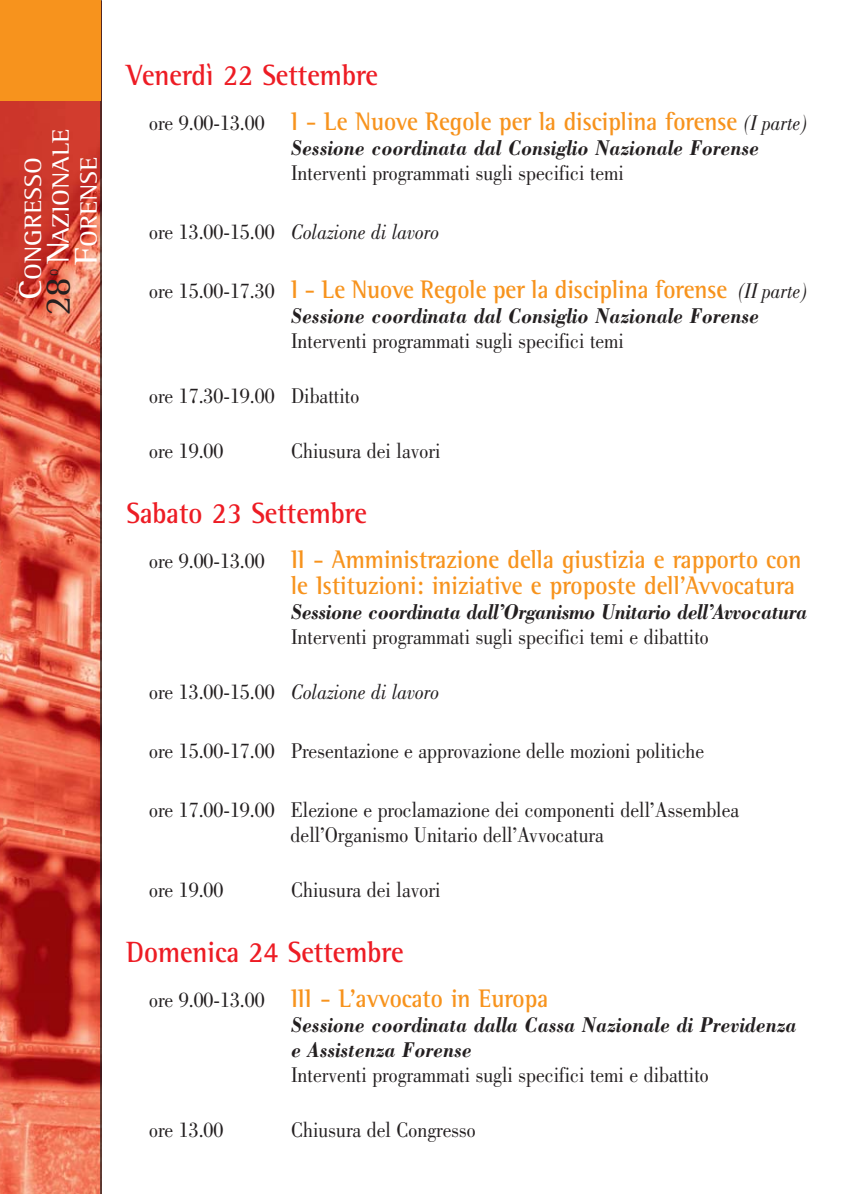
<style>
.page{position:relative;width:853px;height:1194px;background:#fff}
.page>*{position:absolute;margin:0;border:0;box-sizing:border-box;transform-origin:0 0}
.t1{font:37px "Rotis Semi Serif";color:#231f20;scale:1.04 1}
.t2{font:700 30px "Rotis Semi Serif";color:#ed1c24;scale:.9 1}
.t3{font:700 26px/25px "Rotis Semi Serif";color:#f7931d;text-align:right;scale:.9 1}
.t4{font:24.2px/27.6px "Rotis Semi Serif";color:#fff;scale:1.1 1}
.t5{font:22px/25px "Bodoni";color:#231f20;text-align:center;scale:.9 1}
.t6{font:italic 700 22px/25px "Bodoni";color:#231f20;scale:.9 1}
.t7{font:italic 22px "Bodoni";color:#231f20;scale:.9 1}
.t8{font:italic 700 22px "Bodoni";letter-spacing:-.02em;color:#231f20;scale:.9 1}
.t9{font:11.6px "Rotis Semi Serif";color:#231f20}
.s1{font-size:32.4px}
.s2{font-family:"Bodoni";font-weight:400;font-size:22px;color:#231f20}
.s3{font-family:"Bodoni";font-weight:400;font-style:italic;font-size:22px;color:#231f20}
.s4{font-style:normal}
</style>
<div class="page">
<svg style="left:0;top:0;width:102px;height:1193px;background:#db5a3e"></svg>
<p class="t4" style="left:22px;top:265px;width:125px;text-indent:-35px;rotate:-90deg"><span class="s1">C</span>ONGRESSO<br><span class="s1">N</span>AZIONALE<br><span class="s1">F</span>ORENSE</p>
<p class="t9" style="left:50px;top:276px;width:9px;rotate:-90deg">O</p>
<h1 class="t1" style="left:44px;top:316px;width:39px;rotate:-90deg">28</h1>
<h2 class="t2" style="left:126px;top:64px;width:281px">Venerdì 22 Settembre</h2>
<p class="t3" style="left:149px;top:111px;width:732px"><span class="s2">ore 9.00-13.00</span> I - Le Nuove Regole per la disciplina forense <span class="s3">(I parte)</span></p>
<p class="t6" style="left:291px;top:137px;width:521px">Sessione coordinata dal Consiglio Nazionale Forense</p>
<p class="t5" style="left:291px;top:162px;width:371px">Interventi programmati sugli specifici temi</p>
<p class="t7" style="left:149px;top:224px;width:324px"><span class="s4">ore 13.00-15.00</span> Colazione di lavoro</p>
<p class="t3" style="left:149px;top:279px;width:732px"><span class="s2">ore 15.00-17.30</span> I - Le Nuove Regole per la disciplina forense <span class="s3">(II parte)</span></p>
<p class="t6" style="left:291px;top:305px;width:521px">Sessione coordinata dal Consiglio Nazionale Forense</p>
<p class="t5" style="left:291px;top:330px;width:371px">Interventi programmati sugli specifici temi</p>
<p class="t5" style="left:149px;top:385px;width:235px">ore 17.30-19.00 Dibattito</p>
<p class="t5" style="left:149px;top:440px;width:84px">ore 19.00</p>
<p class="t5" style="left:291px;top:440px;width:168px">Chiusura dei lavori</p>
<h2 class="t2" style="left:126px;top:502px;width:269px">Sabato 23 Settembre</h2>
<p class="t3" style="left:149px;top:549px;width:726px"><span class="s2">ore 9.00-13.00</span> II - Amministrazione della giustizia e rapporto con le Istituzioni: iniziative e proposte dell’Avvocatura</p>
<p class="t8" style="left:291px;top:603px;width:575px">Sessione coordinata dall’Organismo Unitario dell’Avvocatura</p>
<p class="t5" style="left:291px;top:625px;width:465px">Interventi programmati sugli specifici temi e dibattito</p>
<p class="t7" style="left:149px;top:683px;width:324px"><span class="s4">ore 13.00-15.00</span> Colazione di lavoro</p>
<p class="t5" style="left:149px;top:739px;width:618px">ore 15.00-17.00 Presentazione e approvazione delle mozioni politiche</p>
<p class="t5" style="left:149px;top:798px;width:657px">ore 17.00-19.00 Elezione e proclamazione dei componenti dell’Assemblea dell’Organismo Unitario dell’Avvocatura</p>
<p class="t5" style="left:149px;top:878px;width:84px">ore 19.00</p>
<p class="t5" style="left:291px;top:878px;width:168px">Chiusura dei lavori</p>
<h2 class="t2" style="left:126px;top:940px;width:309px">Domenica 24 Settembre</h2>
<p class="t3" style="left:149px;top:987px;width:445px"><span class="s2">ore 9.00-13.00</span> III - L’avvocato in Europa</p>
<p class="t6" style="left:291px;top:1013px;width:563px">Sessione coordinata dalla Cassa Nazionale di Previdenza e Assistenza Forense</p>
<p class="t5" style="left:291px;top:1063px;width:465px">Interventi programmati sugli specifici temi e dibattito</p>
<p class="t5" style="left:149px;top:1118px;width:84px">ore 13.00</p>
<p class="t5" style="left:291px;top:1118px;width:207px">Chiusura del Congresso</p>
</div>
